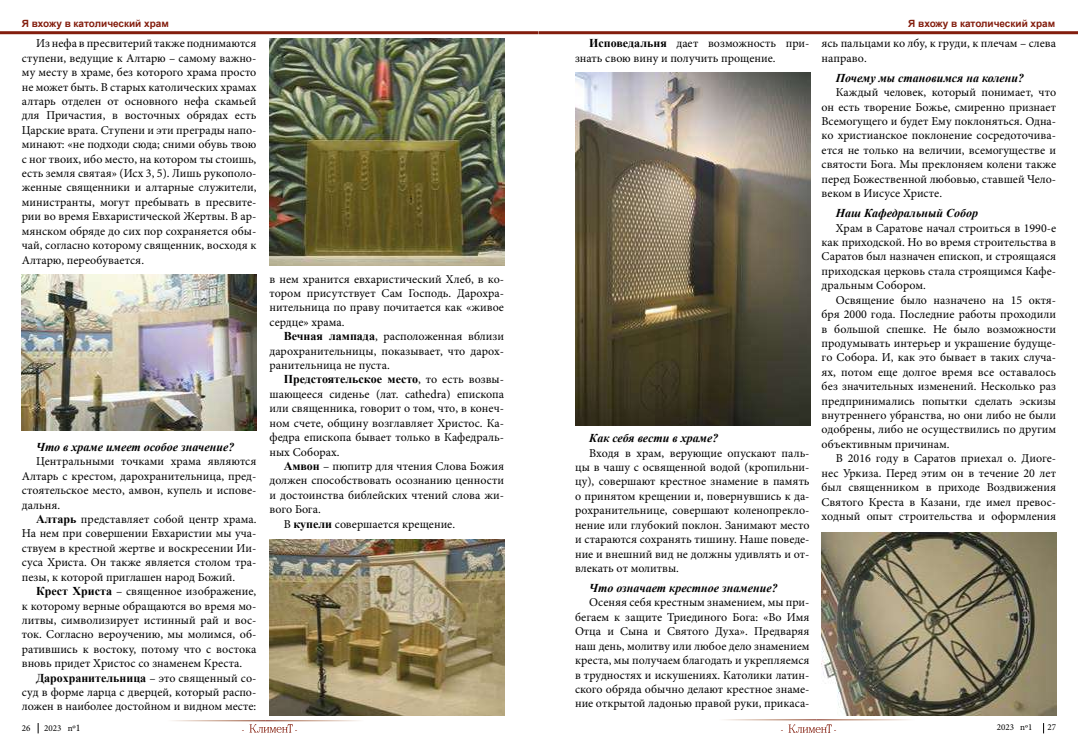
<style>
.page{position:relative;width:1078px;height:752px;background:#fff}
.page>*{position:absolute;margin:0;border:0;box-sizing:border-box;transform-origin:0 0}
.t1{font:12px/14.4px "Minion Pro";color:#000;text-align:justify}
.t2{font:italic 700 12px "Times New Roman";color:#000}
.t3{font:700 12px "Times New Roman";color:#000}
.t4{font:700 10px "Arial";color:#831d0d}
.t5{font:9px "Minion Pro";color:#000}
.s1{font-family:"Times New Roman";font-weight:700}
.s2{font-family:"Minion Pro";font-weight:400}
.s3{font-size:10px}
</style>
<div class="page">
<hr style="left:0;top:31px;width:538px;height:3px;background:#831d0d">
<img style="left:22px;top:274px;width:234px;height:156px">
<img style="left:269px;top:539px;width:235px;height:176px">
<hr style="left:539px;top:31px;width:538px;height:3px;background:#831d0d">
<img style="left:575px;top:72px;width:235px;height:353px">
<img style="left:269px;top:39px;width:235px;height:226px">
<img style="left:821px;top:532px;width:234px;height:183px">
<svg style="left:242px;top:724px;width:55px;height:8px"></svg>
<svg style="left:788px;top:724px;width:47px;height:8px"></svg>
<p class="t4" style="left:22px;top:17px;width:148px">Я вхожу в католический храм</p>
<p class="t1" style="left:22px;top:36px;width:236px;text-indent:14px">Из нефа в пресвитерий также поднимаются ступени, ведущие к Алтарю – самому важно&shy;му месту в храме, без которого храма просто не может быть. В старых католических храмах алтарь отделен от основного нефа скамьей для Причастия, в восточных обрядах есть Царские врата. Ступени и эти преграды напо&shy;минают: «не подходи сюда; сними обувь твою с ног твоих, ибо место, на котором ты стоишь, есть земля святая» (Исх 3, 5). Лишь рукополо&shy;женные священники и алтарные служители, министранты, могут пребывать в пресвите&shy;рии во время Евхаристической Жертвы. В ар&shy;мянском обряде до сих пор сохраняется обы&shy;чай, согласно которому священник, восходя к Алтарю, переобувается.</p>
<p class="t2" style="left:36px;top:438px;width:200px">Что в храме имеет особое значение?</p>
<p class="t1" style="left:22px;top:454px;width:236px;text-indent:14px">Центральными точками храма являются Алтарь с крестом, дарохранительница, пред&shy;стоятельское место, амвон, купель и испове&shy;дальня.</p>
<p class="t1" style="left:22px;top:512px;width:236px;text-indent:14px"><span class="s1">Алтарь</span> представляет собой центр храма.<br>На нем при совершении Евхаристии мы уча&shy;ствуем в крестной жертве и воскресении Ии&shy;суса Христа. Он также является столом тра&shy;пезы, к которой приглашен народ Божий.</p>
<p class="t1" style="left:22px;top:584px;width:236px;text-indent:14px"><span class="s1">Крест Христа</span> – священное изображение, к которому верные обращаются во время мо&shy;литвы, символизирует истинный рай и вос&shy;ток. Согласно вероучению, мы молимся, об&shy;ратившись к востоку, потому что с востока вновь придет Христос со знаменем Креста.</p>
<p class="t3" style="left:36px;top:668px;width:222px">Дарохранительница <span class="s2">– это священный со-</span></p>
<p class="t1" style="left:22px;top:684px;width:236px">суд в форме ларца с дверцей, который распо&shy;ложен в наиболее достойном и видном месте:</p>
<p class="t1" style="left:269px;top:271px;width:236px">в нем хранится евхаристический Хлеб, в ко&shy;тором присутствует Сам Господь. Дарохра&shy;нительница по праву почитается как «живое сердце» храма.</p>
<p class="t1" style="left:269px;top:329px;width:236px;text-indent:14px"><span class="s1">Вечная лампада</span>, расположенная вблизи дарохранительницы, показывает, что дарох&shy;ранительница не пуста.</p>
<p class="t3" style="left:283px;top:370px;width:222px">Предстоятельское место<span class="s2">, то есть возвы-</span></p>
<p class="t1" style="left:269px;top:386px;width:236px">шающееся сиденье (лат. cathedra) епископа или священника, говорит о том, что, в конеч&shy;ном счете, общину возглавляет Христос. Ка&shy;федра епископа бывает только в Кафедраль&shy;ных Соборах.</p>
<p class="t1" style="left:283px;top:458px;width:222px"><span class="s1">Амвон</span> – пюпитр для чтения Слова Божия</p>
<p class="t1" style="left:269px;top:473px;width:236px">должен способствовать осознанию ценности</p>
<p class="t1" style="left:269px;top:487px;width:236px">и достоинства библейских чтений слова жи-</p>
<p class="t1" style="left:269px;top:502px;width:53px">вого Бога.</p>
<p class="t1" style="left:283px;top:516px;width:173px">В <span class="s1">купели</span> совершается крещение.</p>
<p class="t1" style="left:575px;top:36px;width:236px;text-indent:14px"><span class="s1">Исповедальня</span> дает возможность при&shy;знать свою вину и получить прощение.</p>
<p class="t2" style="left:589px;top:429px;width:131px">Как себя вести в храме?</p>
<p class="t1" style="left:575px;top:445px;width:236px;text-indent:14px">Входя в храм, верующие опускают паль&shy;цы в чашу с освященной водой (кропильни&shy;цу), совершают крестное знамение в память о принятом крещении и, повернувшись к да&shy;рохранительнице, совершают коленопрекло&shy;нение или глубокий поклон. Занимают место и стараются сохранять тишину. Наше поведе&shy;ние и внешний вид не должны удивлять и от&shy;влекать от молитвы.</p>
<p class="t2" style="left:589px;top:579px;width:190px">Что означает крестное знамение?</p>
<p class="t1" style="left:575px;top:595px;width:236px;text-indent:14px">Осеняя себя крестным знамением, мы при&shy;бегаем к защите Триединого Бога: «Во Имя Отца и Сына и Святого Духа». Предваряя наш день, молитву или любое дело знамением креста, мы получаем благодать и укрепляемся в трудностях и искушениях. Католики латин&shy;ского обряда обычно делают крестное знаме&shy;ние открытой ладонью правой руки, прикаса-</p>
<p class="t4" style="left:908px;top:17px;width:148px">Я вхожу в католический храм</p>
<p class="t1" style="left:821px;top:36px;width:236px">ясь пальцами ко лбу, к груди, к плечам – слева направо.</p>
<p class="t2" style="left:835px;top:69px;width:190px">Почему мы становимся на колени?</p>
<p class="t1" style="left:821px;top:85px;width:236px;text-indent:14px">Каждый человек, который понимает, что он есть творение Божье, смиренно признает Всемогущего и будет Ему поклоняться. Одна&shy;ко христианское поклонение сосредоточива&shy;ется не только на величии, всемогуществе и святости Бога. Мы преклоняем колени также перед Божественной любовью, ставшей Чело&shy;веком в Иисусе Христе.</p>
<p class="t2" style="left:835px;top:205px;width:144px">Наш Кафедральный Собор</p>
<p class="t1" style="left:821px;top:220px;width:236px;text-indent:14px">Храм в Саратове начал строиться в 1990-е как приходской. Но во время строительства в Саратов был назначен епископ, и строящаяся приходская церковь стала строящимся Кафе&shy;дральным Собором.</p>
<p class="t1" style="left:821px;top:292px;width:236px;text-indent:14px">Освящение было назначено на 15 октя&shy;бря 2000 года. Последние работы проходили в большой спешке. Не было возможности продумывать интерьер и украшение будуще&shy;го Собора. И, как это бывает в таких случа&shy;ях, потом еще долгое время все оставалось без значительных изменений. Несколько раз предпринимались попытки сделать эскизы внутреннего убранства, но они либо не были одобрены, либо не осуществились по другим объективным причинам.</p>
<p class="t1" style="left:821px;top:451px;width:236px;text-indent:14px">В 2016 году в Саратов приехал о. Диоге&shy;нес Уркиза. Перед этим он в течение 20 лет был священником в приходе Воздвижения Святого Креста в Казани, где имел превос&shy;ходный опыт строительства и оформления</p>
<p class="t5" style="left:22px;top:721px;width:10px">26</p>
<p class="t5" style="left:44px;top:721px;width:38px">2023 n<span class="s3">º1</span></p>
<p class="t5" style="left:996px;top:720px;width:37px">2023 nº1</p>
<p class="t5" style="left:1047px;top:720px;width:10px">27</p>
</div>
